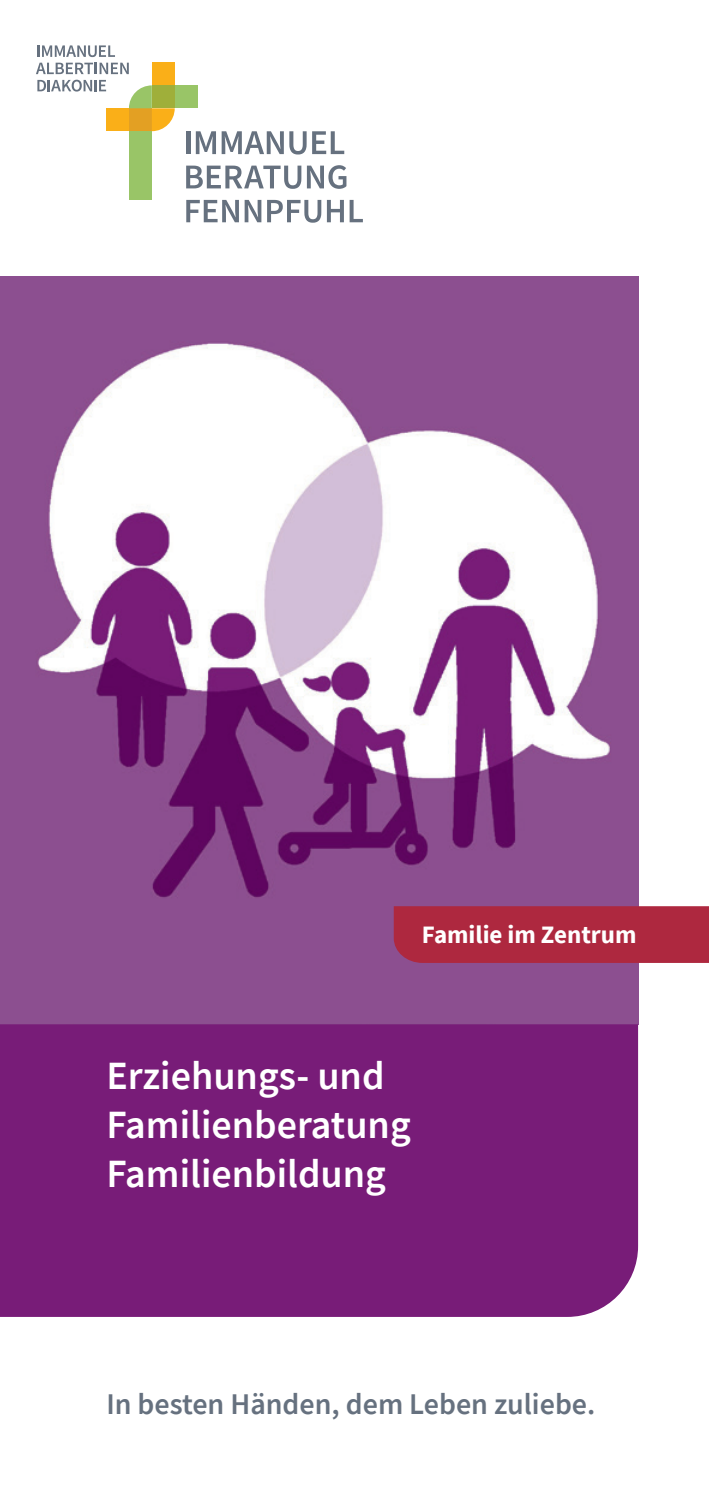
<style>
.page{position:relative;width:709px;height:1489px;background:#fff}
.page>*{position:absolute;margin:0;border:0;box-sizing:border-box;transform-origin:0 0}
.t1{font:600 40px/48.8px "Source Sans Pro";color:#fff}
.t2{font:600 30px "Source Sans Pro";color:#66717f}
.t3{font:700 25px "Source Sans Pro";color:#fff}
</style>
<div class="page">
<img style="left:0;top:276px;width:638px;height:748px">
<div style="left:0;top:1024px;width:638px;height:292px;background:#781c78"></div>
<div style="left:394px;top:906px;width:315px;height:56px;background:#ae283f"></div>
<hr style="left:186px;top:131px;width:4px;height:23px;background:#66717f">
<svg style="left:196px;top:131px;width:20px;height:23px"></svg>
<svg style="left:222px;top:131px;width:84px;height:23px"></svg>
<svg style="left:312px;top:131px;width:32px;height:23px"></svg>
<svg style="left:186px;top:166px;width:115px;height:23px"></svg>
<svg style="left:307px;top:165px;width:39px;height:24px"></svg>
<svg style="left:186px;top:200px;width:53px;height:22px"></svg>
<svg style="left:245px;top:200px;width:16px;height:22px"></svg>
<svg style="left:267px;top:200px;width:54px;height:23px"></svg>
<svg style="left:327px;top:200px;width:36px;height:22px"></svg>
<div style="left:129px;top:131px;width:23px;height:69px;background:#99c567"></div>
<div style="left:175px;top:85px;width:23px;height:23px;background:#99c567"></div>
<div style="left:106px;top:108px;width:23px;height:23px;background:#faaf18"></div>
<div style="left:152px;top:62px;width:23px;height:23px;background:#faaf18"></div>
<svg style="left:129px;top:85px;width:46px;height:46px;background:#cbb84d"></svg>
<svg style="left:37px;top:45px;width:78px;height:12px"></svg>
<svg style="left:36px;top:63px;width:93px;height:11px"></svg>
<svg style="left:37px;top:80px;width:69px;height:12px"></svg>
<p class="t3" style="left:422px;top:917px;width:216px">Familie im Zentrum</p>
<p class="t1" style="left:106px;top:1051px;width:306px">Erziehungs- und<br>Familienberatung<br>Familienbildung</p>
<p class="t2" style="left:106px;top:1384px;width:490px">In besten Händen, dem Leben zuliebe.</p>
</div>
